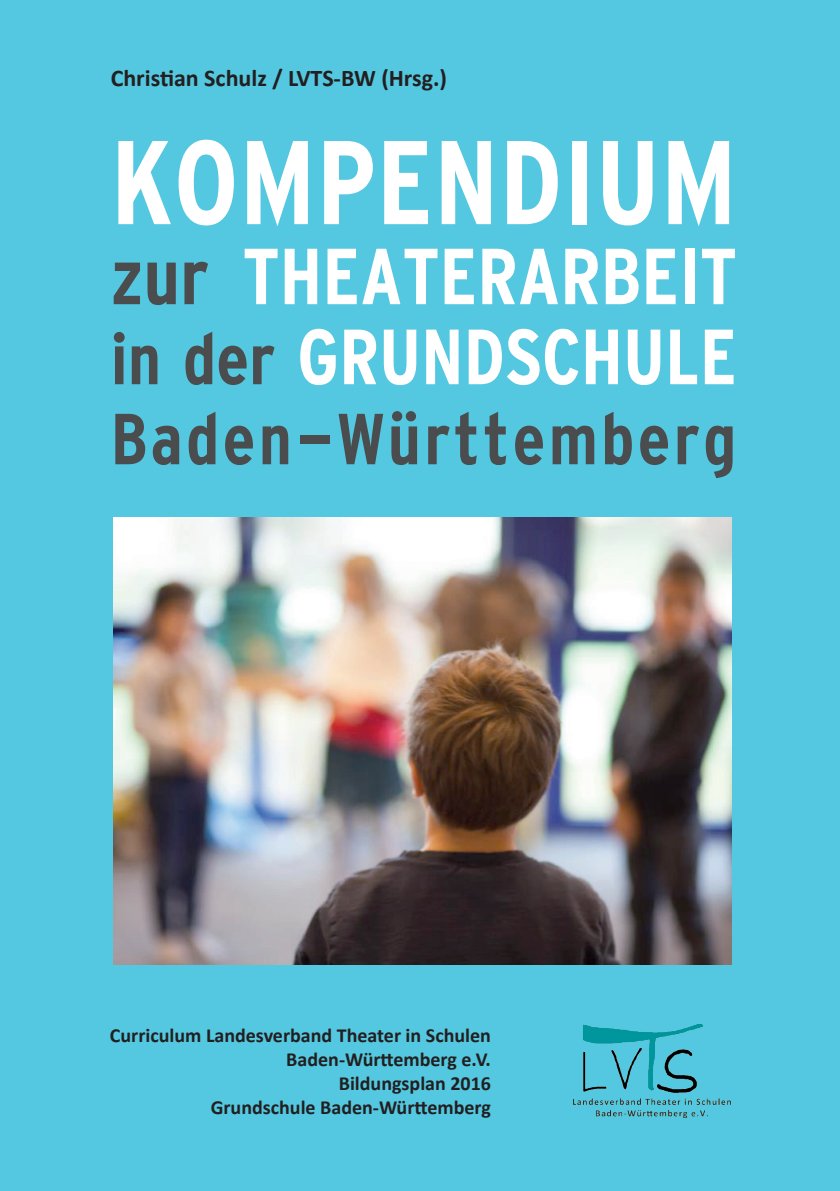
<style>
.page{position:relative;width:840px;height:1191px;background:#fff}
.page>*{position:absolute;margin:0;border:0;box-sizing:border-box;transform-origin:0 0}
.t1{font:700 118.8px "Interstate Cond Mono";letter-spacing:.005em;color:#fff}
.t2{font:700 79.2px "Interstate Cond Mono";color:#fff}
.t3{font:700 78px "Interstate Cond Mono";color:#fff}
.t4{font:700 72px "Interstate Cond Mono";letter-spacing:.045em;color:#4b4c4d}
.t5{font:700 24px "Calibri";color:#231f20}
.t6{font:700 20px/24px "Calibri";color:#231f20;text-align:right}
.s1{color:#4b4c4d}
.s2{font-size:72px;color:#4b4c4d}
</style>
<div class="page">
<div style="left:0;top:0;width:839px;height:1191px;background:#53c8e0"></div>
<img style="left:113px;top:517px;width:617px;height:447px">
<img style="left:573px;top:1023px;width:157px;height:96px">
<p class="t5" style="left:111px;top:63px;width:338px">Christian Schulz / LVTS-BW (Hrsg.)</p>
<h1 class="t1" style="left:111px;top:116px;width:627px">KOMPENDIUM</h1>
<h2 class="t2" style="left:111px;top:232px;width:627px"><span class="s1">zur</span> THEATERARBEIT</h2>
<h3 class="t3" style="left:111px;top:313px;width:627px"><span class="s2">in der</span> GRUNDSCHULE</h3>
<h3 class="t4" style="left:111px;top:399px;width:627px">Baden-Württemberg</h3>
<p class="t6" style="left:110px;top:1022px;width:382px">Curriculum Landesverband Theater in Schulen<br>Baden-Württemberg e.V.<br>Bildungsplan 2016<br>Grundschule Baden-Württemberg</p>
</div>
